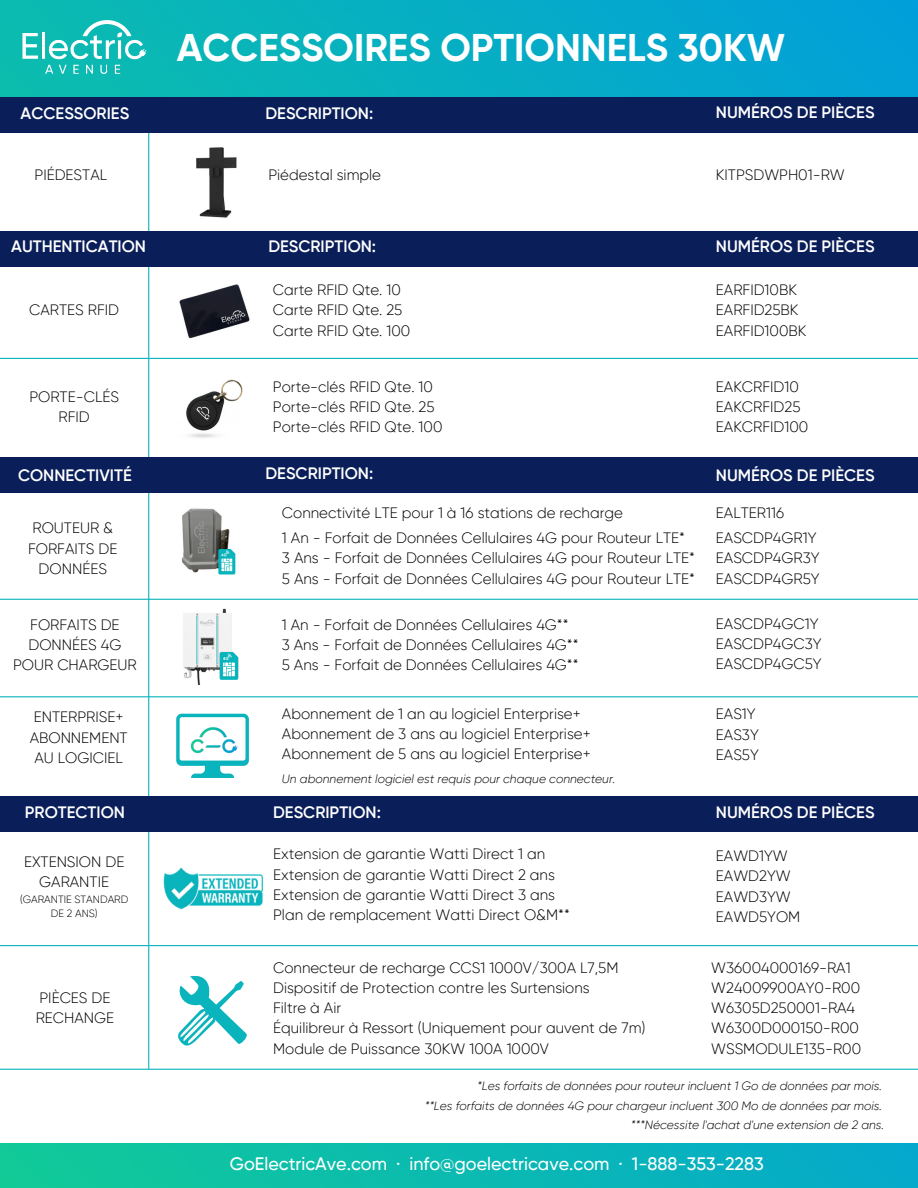
<style>
.page{position:relative;width:918px;height:1188px;background:#fff}
.page>*{position:absolute;margin:0;border:0;box-sizing:border-box;transform-origin:0 0}
.t1{font:700 38.4px "Gilroy";color:#fff}
.t2{font:500 18px "Gilroy";color:#fff}
.t3{font:600 16.5px "Gilroy";color:#fff}
.t4{font:300 15px/20.2px "Gilroy";color:#000}
.t5{font:italic 300 12px "Gilroy";color:#000}
.t6{font:300 10.5px/14px "Gilroy";color:#000;text-align:center}
</style>
<div class="page">
<img style="left:0;top:0;width:918px;height:98px">
<img style="left:17px;top:18px;width:132px;height:59px">
<hr style="left:148px;top:115px;width:1px;height:954px;background:#09b4bc">
<div style="left:0;top:231px;width:918px;height:36px;background:#0a1f59"></div>
<div style="left:0;top:98px;width:918px;height:35px;background:#0a1f59"></div>
<div style="left:0;top:458px;width:918px;height:35px;background:#0a1f59"></div>
<div style="left:0;top:796px;width:918px;height:36px;background:#0a1f59"></div>
<hr style="left:0;top:945px;width:918px;height:1px;background:#09b4bc">
<hr style="left:0;top:1069px;width:918px;height:1px;background:#09b4bc">
<svg style="left:178px;top:975px;width:69px;height:71px"></svg>
<img style="left:163px;top:867px;width:101px;height:43px">
<img style="left:196px;top:147px;width:41px;height:71px">
<hr style="left:0;top:358px;width:918px;height:1px;background:#09b4bc">
<img style="left:179px;top:284px;width:71px;height:55px">
<img style="left:186px;top:379px;width:57px;height:59px">
<img style="left:180px;top:713px;width:65px;height:1px">
<svg style="left:176px;top:714px;width:73px;height:64px"></svg>
<img style="left:0;top:1143px;width:918px;height:45px">
<img style="left:181px;top:508px;width:55px;height:67px">
<img style="left:183px;top:608px;width:49px;height:76px">
<img style="left:211px;top:647px;width:28px;height:37px">
<hr style="left:0;top:599px;width:918px;height:1px;background:#09b4bc">
<hr style="left:0;top:696px;width:918px;height:1px;background:#09b4bc">
<h5 class="t3" style="left:21px;top:106px;width:110px">ACCESSORIES</h5>
<h1 class="t1" style="left:177px;top:32px;width:610px">ACCESSOIRES OPTIONNELS 30KW</h1>
<p class="t3" style="left:266px;top:106px;width:109px">DESCRIPTION:</p>
<h5 class="t3" style="left:716px;top:105px;width:160px">NUMÉROS DE PIÈCES</h5>
<h4 class="t4" style="left:35px;top:166px;width:74px">PIÉDESTAL</h4>
<h4 class="t4" style="left:268px;top:166px;width:114px">Piédestal simple</h4>
<h4 class="t4" style="left:716px;top:166px;width:130px">KITPSDWPH01-RW</h4>
<h4 class="t3" style="left:11px;top:240px;width:136px">AUTHENTICATION</h4>
<h2 class="t4" style="left:29px;top:301px;width:91px">CARTES RFID</h2>
<p class="t4" style="left:29px;top:387px;width:91px;text-align:center">PORTE-CLÉS<br>RFID</p>
<h2 class="t3" style="left:268px;top:240px;width:109px">DESCRIPTION:</h2>
<h2 class="t3" style="left:716px;top:240px;width:160px">NUMÉROS DE PIÈCES</h2>
<p class="t4" style="left:273px;top:281px;width:139px">Carte RFID Qte. 10<br>Carte RFID Qte. 25<br>Carte RFID Qte. 100</p>
<h5 class="t4" style="left:273px;top:377px;width:171px">Porte-clés RFID Qte. 10<br>Porte-clés RFID Qte. 25<br>Porte-clés RFID Qte. 100</h5>
<h4 class="t4" style="left:716px;top:281px;width:92px">EARFID10BK<br>EARFID25BK<br>EARFID100BK</h4>
<h4 class="t4" style="left:716px;top:377px;width:94px">EAKCRFID10<br>EAKCRFID25<br>EAKCRFID100</h4>
<h2 class="t3" style="left:18px;top:468px;width:115px">CONNECTIVITÉ</h2>
<h2 class="t3" style="left:266px;top:466px;width:109px">DESCRIPTION:</h2>
<h2 class="t3" style="left:716px;top:468px;width:160px">NUMÉROS DE PIÈCES</h2>
<h2 class="t4" style="left:28px;top:519px;width:91px;text-align:center">ROUTEUR &amp;<br>FORFAITS DE<br>DONNÉES</h2>
<h4 class="t4" style="left:282px;top:503px;width:343px">Connectivité LTE pour 1 à 16 stations de recharge</h4>
<p class="t4" style="left:716px;top:503px;width:70px">EALTER116</p>
<h6 class="t4" style="left:716px;top:529px;width:105px">EASCDP4GR1Y<br>EASCDP4GR3Y<br>EASCDP4GR5Y</h6>
<h2 class="t4" style="left:282px;top:529px;width:414px">1 An - Forfait de Données Cellulaires 4G pour Routeur LTE*<br>3 Ans - Forfait de Données Cellulaires 4G pour Routeur LTE*<br>5 Ans - Forfait de Données Cellulaires 4G pour Routeur LTE*</h2>
<h2 class="t4" style="left:13px;top:616px;width:125px;text-align:center">FORFAITS DE<br>DONNÉES 4G<br>POUR CHARGEUR</h2>
<h5 class="t4" style="left:282px;top:616px;width:298px">1 An - Forfait de Données Cellulaires 4G**<br>3 Ans - Forfait de Données Cellulaires 4G**<br>5 Ans - Forfait de Données Cellulaires 4G**</h5>
<h4 class="t4" style="left:716px;top:615px;width:107px">EASCDP4GC1Y<br>EASCDP4GC3Y<br>EASCDP4GC5Y</h4>
<h4 class="t4" style="left:30px;top:708px;width:100px;text-align:center">ENTERPRISE+<br>ABONNEMENT<br>AU LOGICIEL</h4>
<p class="t3" style="left:25px;top:805px;width:102px">PROTECTION</p>
<h5 class="t4" style="left:24px;top:853px;width:102px;text-align:center">EXTENSION DE<br>GARANTIE</h5>
<h4 class="t6" style="left:20px;top:893px;width:110px">(GARANTIE STANDARD<br>DE 2 ANS)</h4>
<p class="t4" style="left:36px;top:989px;width:80px">PIÈCES DE<br>RECHANGE</p>
<h5 class="t4" style="left:282px;top:704px;width:310px">Abonnement de 1 an au logiciel Enterprise+<br>Abonnement de 3 ans au logiciel Enterprise+<br>Abonnement de 5 ans au logiciel Enterprise+</h5>
<h4 class="t4" style="left:716px;top:705px;width:44px">EAS1Y<br>EAS3Y<br>EAS5Y</h4>
<h5 class="t5" style="left:282px;top:774px;width:335px">Un abonnement logiciel est requis pour chaque connecteur.</h5>
<h4 class="t3" style="left:273px;top:805px;width:109px">DESCRIPTION:</h4>
<h4 class="t3" style="left:716px;top:805px;width:160px">NUMÉROS DE PIÈCES</h4>
<p class="t4" style="left:273px;top:845px;width:298px">Extension de garantie Watti Direct 1 an Extension de garantie Watti Direct 2 ans Extension de garantie Watti Direct 3 ans Plan de remplacement Watti Direct O&amp;M**</p>
<h5 class="t4" style="left:716px;top:847px;width:86px">EAWD1YW<br>EAWD2YW<br>EAWD3YW<br>EAWD5YOM</h5>
<p class="t4" style="left:273px;top:958px;width:374px">Connecteur de recharge CCS1 1000V/300A L7,5M Dispositif de Protection contre les Surtensions<br>Filtre à Air<br>Équilibreur à Ressort (Uniquement pour auvent de 7m)<br>Module de Puissance 30KW 100A 1000V</p>
<h5 class="t4" style="left:711px;top:958px;width:151px">W36004000169-RA1<br>W24009900AY0-R00<br>W6305D250001-RA4<br>W6300D000150-R00<br>WSSMODULE135-R00</h5>
<p class="t5" style="left:477px;top:1081px;width:407px">*Les forfaits de données pour routeur incluent 1 Go de données par mois.</p>
<h4 class="t5" style="left:425px;top:1100px;width:459px">**Les forfaits de données 4G pour chargeur incluent 300 Mo de données par mois.</h4>
<h4 class="t5" style="left:631px;top:1120px;width:255px">***Nécessite l'achat d'une extension de 2 ans.</h4>
<h4 class="t2" style="left:230px;top:1156px;width:535px">GoElectricAve.com · info@goelectricave.com · 1-888-353-2283</h4>
</div>
